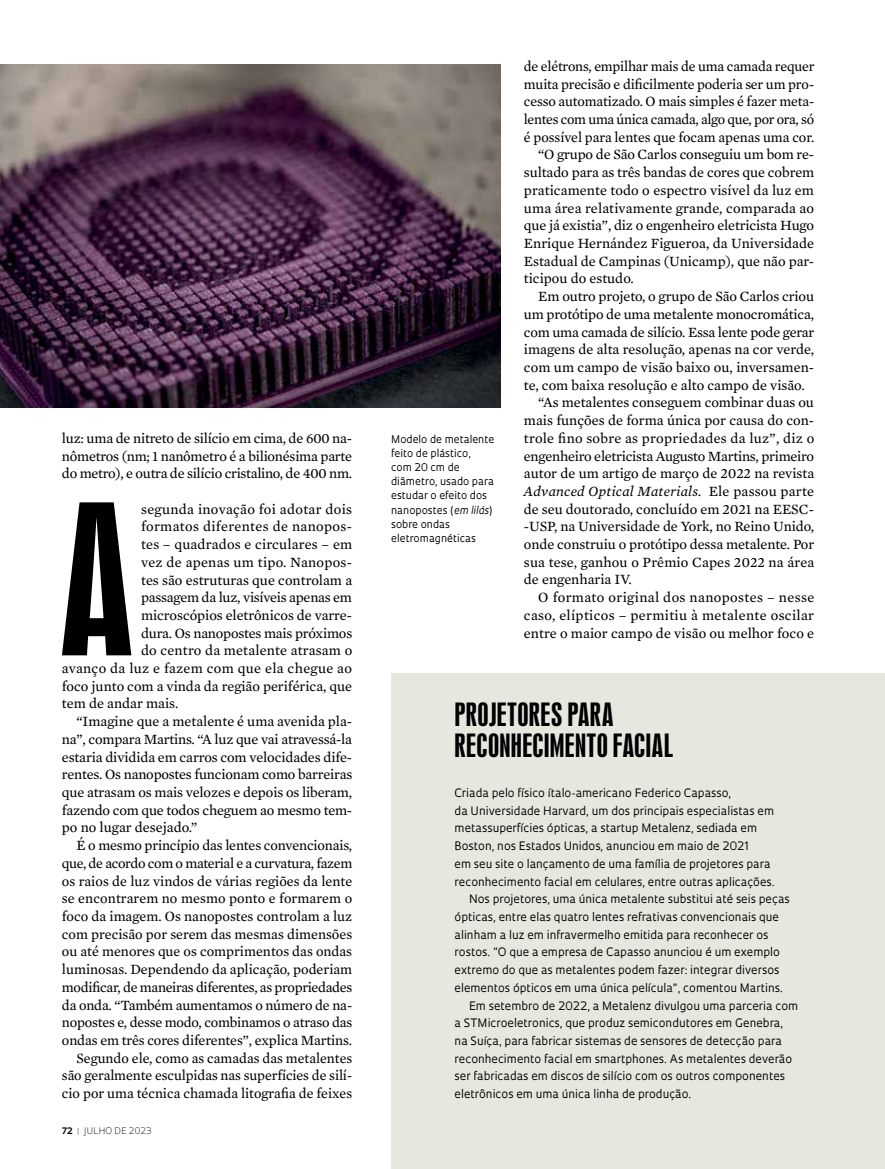
<style>
.page{position:relative;width:885px;height:1169px;background:#fff}
.page>*{position:absolute;margin:0;border:0;box-sizing:border-box;transform-origin:0 0}
.t1{font:195.45px "Swiss 924 BT Regular B";color:#000}
.t2{font:30px/30.9px "Swiss 924 BT Regular B";letter-spacing:.015em;color:#000}
.t3{font:14.4px/17.7px "Mercury Text G2";letter-spacing:-.005em;color:#000;text-align:justify}
.t4{font:14.4px "Mercury Text G2";letter-spacing:-.025em;color:#000}
.t5{font:14.4px "Mercury Text G2";letter-spacing:.025em;color:#000}
.t6{font:14.4px "Mercury Text G2";letter-spacing:.02em;color:#000}
.t7{font:14.4px "Mercury Text G2";letter-spacing:.015em;color:#000}
.t8{font:italic 14.4px "Mercury Text G2";letter-spacing:.015em;color:#000}
.t9{font:11.4px "Oculum";color:#000}
.t10{font:10.35px/14.1px "Oculum";color:#000}
.t11{font:300 8.7px "Oculum";letter-spacing:.01em;color:#000}
.s1{font-weight:700}
.s2{font-weight:700;color:#939598}
.s3{font-style:italic}
.s4{font-style:normal}
</style>
<div class="page">
<img style="left:0;top:64px;width:500px;height:343px">
<div style="left:391px;top:673px;width:494px;height:495px;background:#e7e7e0"></div>
<p class="t3" style="left:62px;top:428px;width:292px">luz: uma de nitreto de silício em cima, de 600 na&shy;nômetros (nm; 1 nanômetro é a bilionésima parte do metro), e outra de silício cristalino, de 400 nm.</p>
<h1 class="t1" style="left:60px;top:463px;width:75px">A</h1>
<p class="t6" style="left:141px;top:498px;width:212px">segunda inovação foi adotar dois</p>
<p class="t5" style="left:141px;top:516px;width:213px">formatos diferentes de nanopos-</p>
<p class="t7" style="left:141px;top:534px;width:213px">tes – quadrados e circulares – em</p>
<p class="t6" style="left:141px;top:551px;width:213px">vez de apenas um tipo. Nanopos-</p>
<p class="t3" style="left:141px;top:570px;width:213px">tes são estruturas que controlam a</p>
<p class="t3" style="left:141px;top:588px;width:212px">passagem da luz, visíveis apenas em</p>
<p class="t3" style="left:141px;top:605px;width:213px">microscópios eletrônicos de varre-</p>
<p class="t3" style="left:141px;top:623px;width:213px">dura. Os nanopostes mais próximos</p>
<p class="t3" style="left:141px;top:641px;width:213px">do centro da metalente atrasam o</p>
<p class="t6" style="left:62px;top:658px;width:292px">avanço da luz e fazem com que ela chegue ao</p>
<p class="t3" style="left:62px;top:676px;width:292px">foco junto com a vinda da região periférica, que</p>
<p class="t3" style="left:62px;top:694px;width:118px">tem de andar mais.</p>
<p class="t3" style="left:76px;top:711px;width:277px">“Imagine que a metalente é uma avenida pla-</p>
<p class="t3" style="left:62px;top:729px;width:292px">na”, compara Martins. “A luz que vai atravessá-la</p>
<p class="t3" style="left:62px;top:747px;width:292px">estaria dividida em carros com velocidades dife-</p>
<p class="t3" style="left:62px;top:765px;width:292px">rentes. Os nanopostes funcionam como barreiras</p>
<p class="t3" style="left:62px;top:782px;width:292px">que atrasam os mais velozes e depois os liberam,</p>
<p class="t3" style="left:62px;top:800px;width:292px">fazendo com que todos cheguem ao mesmo tem-</p>
<p class="t3" style="left:62px;top:818px;width:137px">po no lugar desejado.”</p>
<p class="t3" style="left:76px;top:835px;width:277px">É o mesmo princípio das lentes convencionais,</p>
<p class="t4" style="left:62px;top:852px;width:292px">que, de acordo com o material e a curvatura, fazem</p>
<p class="t3" style="left:62px;top:871px;width:292px">os raios de luz vindos de várias regiões da lente</p>
<p class="t3" style="left:62px;top:889px;width:292px">se encontrarem no mesmo ponto e formarem o</p>
<p class="t3" style="left:62px;top:906px;width:292px">foco da imagem. Os nanopostes controlam a luz</p>
<p class="t3" style="left:62px;top:924px;width:292px">com precisão por serem das mesmas dimensões</p>
<p class="t3" style="left:62px;top:942px;width:292px">ou até menores que os comprimentos das ondas</p>
<p class="t3" style="left:62px;top:959px;width:292px">luminosas. Dependendo da aplicação, poderiam</p>
<p class="t4" style="left:62px;top:976px;width:292px">modificar, de maneiras diferentes, as propriedades</p>
<p class="t3" style="left:62px;top:995px;width:292px">da onda. “Também aumentamos o número de na-</p>
<p class="t3" style="left:62px;top:1012px;width:292px">nopostes e, desse modo, combinamos o atraso das</p>
<p class="t3" style="left:62px;top:1030px;width:292px">ondas em três cores diferentes”, explica Martins.</p>
<p class="t3" style="left:76px;top:1048px;width:277px">Segundo ele, como as camadas das metalentes</p>
<p class="t3" style="left:62px;top:1066px;width:292px">são geralmente esculpidas nas superfícies de silí-</p>
<p class="t3" style="left:62px;top:1083px;width:292px">cio por uma técnica chamada litografia de feixes</p>
<p class="t11" style="left:62px;top:1124px;width:91px"><span class="s1">72</span> <span class="s2">|</span> JULHO DE 2023</p>
<p class="t10" style="left:391px;top:431px;width:105px">Modelo de metalente feito de plástico,<br>com 20 cm de diâmetro, usado para estudar o efeito dos nanopostes (<span class="s3">em lilás</span>) sobre ondas eletromagnéticas</p>
<p class="t3" style="left:524px;top:56px;width:292px">de elétrons, empilhar mais de uma camada requer</p>
<p class="t3" style="left:524px;top:74px;width:292px">muita precisão e dificilmente poderia ser um pro-</p>
<p class="t3" style="left:524px;top:92px;width:292px">cesso automatizado. O mais simples é fazer meta-</p>
<p class="t4" style="left:524px;top:109px;width:292px">lentes com uma única camada, algo que, por ora, só</p>
<p class="t3" style="left:524px;top:127px;width:292px">é possível para lentes que focam apenas uma cor.</p>
<p class="t3" style="left:538px;top:145px;width:277px">“O grupo de São Carlos conseguiu um bom re-</p>
<p class="t3" style="left:524px;top:163px;width:292px">sultado para as três bandas de cores que cobrem</p>
<p class="t3" style="left:524px;top:180px;width:292px">praticamente todo o espectro visível da luz em</p>
<p class="t3" style="left:524px;top:198px;width:292px">uma área relativamente grande, comparada ao</p>
<p class="t3" style="left:524px;top:216px;width:292px">que já existia”, diz o engenheiro eletricista Hugo</p>
<p class="t3" style="left:524px;top:233px;width:292px">Enrique Hernández Figueroa, da Universidade</p>
<p class="t3" style="left:524px;top:251px;width:292px">Estadual de Campinas (Unicamp), que não par-</p>
<p class="t3" style="left:524px;top:269px;width:111px">ticipou do estudo.</p>
<p class="t3" style="left:538px;top:287px;width:277px">Em outro projeto, o grupo de São Carlos criou</p>
<p class="t3" style="left:524px;top:304px;width:292px">um protótipo de uma metalente monocromática,</p>
<p class="t3" style="left:524px;top:322px;width:292px">com uma camada de silício. Essa lente pode gerar</p>
<p class="t3" style="left:524px;top:340px;width:292px">imagens de alta resolução, apenas na cor verde,</p>
<p class="t3" style="left:524px;top:357px;width:292px">com um campo de visão baixo ou, inversamen-</p>
<p class="t3" style="left:524px;top:375px;width:282px">te, com baixa resolução e alto campo de visão.</p>
<p class="t3" style="left:538px;top:393px;width:277px">“As metalentes conseguem combinar duas ou</p>
<p class="t3" style="left:524px;top:411px;width:292px">mais funções de forma única por causa do con-</p>
<p class="t7" style="left:524px;top:427px;width:292px">trole fino sobre as propriedades da luz”, diz o</p>
<p class="t3" style="left:524px;top:446px;width:292px">engenheiro eletricista Augusto Martins, primeiro</p>
<p class="t3" style="left:524px;top:464px;width:292px">autor de um artigo de março de 2022 na revista</p>
<p class="t8" style="left:524px;top:481px;width:292px">Advanced Optical Materials. <span class="s4">Ele passou parte</span></p>
<p class="t3" style="left:524px;top:499px;width:292px">de seu doutorado, concluído em 2021 na EESC-</p>
<p class="t3" style="left:524px;top:517px;width:292px">-USP, na Universidade de York, no Reino Unido,</p>
<p class="t3" style="left:524px;top:534px;width:292px">onde construiu o protótipo dessa metalente. Por</p>
<p class="t3" style="left:524px;top:552px;width:292px">sua tese, ganhou o Prêmio Capes 2022 na área</p>
<p class="t3" style="left:524px;top:570px;width:110px">de engenharia IV.</p>
<p class="t5" style="left:538px;top:587px;width:278px">O formato original dos nanopostes – nesse</p>
<p class="t5" style="left:524px;top:604px;width:292px">caso, elípticos – permitiu à metalente oscilar</p>
<p class="t3" style="left:524px;top:623px;width:292px">entre o maior campo de visão ou melhor foco e</p>
<h2 class="t2" style="left:455px;top:699px;width:220px">PROJETORES PARA<br>RECONHECIMENTO FACIAL</h2>
<p class="t9" style="left:455px;top:785px;width:278px">Criada pelo físico ítalo-americano Federico Capasso,</p>
<p class="t9" style="left:455px;top:803px;width:321px">da Universidade Harvard, um dos principais especialistas em</p>
<p class="t9" style="left:455px;top:821px;width:304px">metassuperfícies ópticas, a startup Metalenz, sediada em</p>
<p class="t9" style="left:455px;top:838px;width:296px">Boston, nos Estados Unidos, anunciou em maio de 2021</p>
<p class="t9" style="left:455px;top:856px;width:317px">em seu site o lançamento de uma família de projetores para</p>
<p class="t9" style="left:455px;top:874px;width:322px">reconhecimento facial em celulares, entre outras aplicações.</p>
<p class="t9" style="left:469px;top:891px;width:322px">Nos projetores, uma única metalente substitui até seis peças</p>
<p class="t9" style="left:455px;top:909px;width:326px">ópticas, entre elas quatro lentes refrativas convencionais que</p>
<p class="t9" style="left:455px;top:927px;width:315px">alinham a luz em infravermelho emitida para reconhecer os</p>
<p class="t9" style="left:455px;top:944px;width:327px">rostos. “O que a empresa de Capasso anunciou é um exemplo</p>
<p class="t9" style="left:455px;top:962px;width:326px">extremo do que as metalentes podem fazer: integrar diversos</p>
<p class="t9" style="left:455px;top:980px;width:330px">elementos ópticos em uma única película”, comentou Martins.</p>
<p class="t9" style="left:469px;top:998px;width:331px">Em setembro de 2022, a Metalenz divulgou uma parceria com</p>
<p class="t9" style="left:455px;top:1015px;width:330px">a STMicroeletronics, que produz semicondutores em Genebra,</p>
<p class="t9" style="left:455px;top:1033px;width:329px">na Suíça, para fabricar sistemas de sensores de detecção para</p>
<p class="t9" style="left:455px;top:1051px;width:339px">reconhecimento facial em smartphones. As metalentes deverão</p>
<p class="t9" style="left:455px;top:1068px;width:332px">ser fabricadas em discos de silício com os outros componentes</p>
<p class="t9" style="left:455px;top:1086px;width:238px">eletrônicos em uma única linha de produção.</p>
</div>
